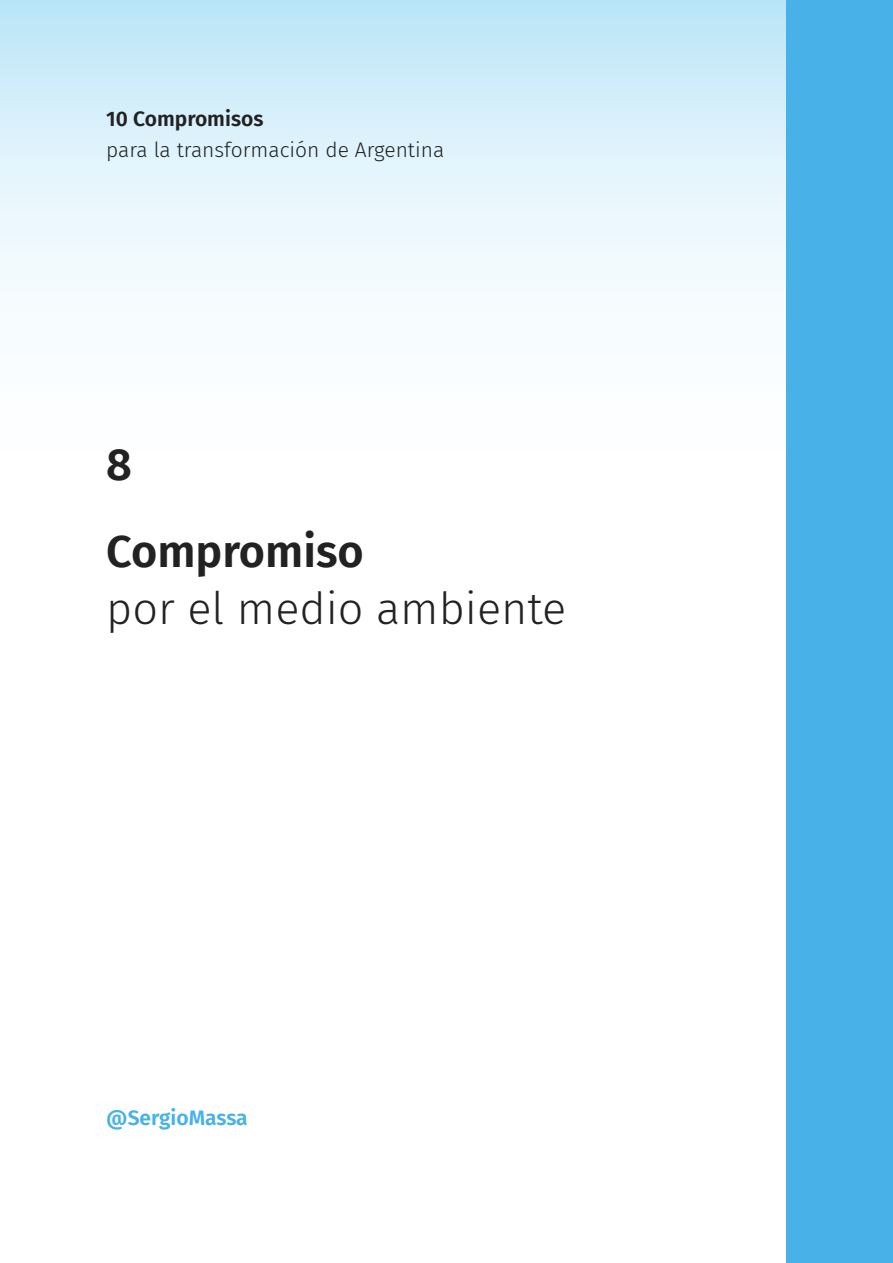
<style>
.page{position:relative;width:893px;height:1263px;background:#fff}
.page>*{position:absolute;margin:0;border:0;box-sizing:border-box;transform-origin:0 0}
.t1{font:300 45px "Fira Sans";color:#222}
.t2{font:600 45px "Fira Sans";color:#222}
.t3{font:300 21px "Fira Sans";color:#222}
.t4{font:600 21px "Fira Sans";color:#222}
.t5{font:600 21px "Fira Sans";color:#48b2e8}
</style>
<div class="page">
<svg style="left:0;top:0;width:787px;height:641px"></svg>
<div style="left:787px;top:0;width:106px;height:1263px;background:#48b2e8"></div>
<p class="t4" style="left:106px;top:101px;width:159px">10 Compromisos</p>
<p class="t3" style="left:106px;top:135px;width:339px">para la transformación de Argentina</p>
<h1 class="t2" style="left:106px;top:427px;width:27px">8</h1>
<h1 class="t2" style="left:106px;top:514px;width:259px">Compromiso</h1>
<h1 class="t1" style="left:106px;top:576px;width:461px">por el medio ambiente</h1>
<p class="t5" style="left:106px;top:1100px;width:143px">@SergioMassa</p>
</div>
